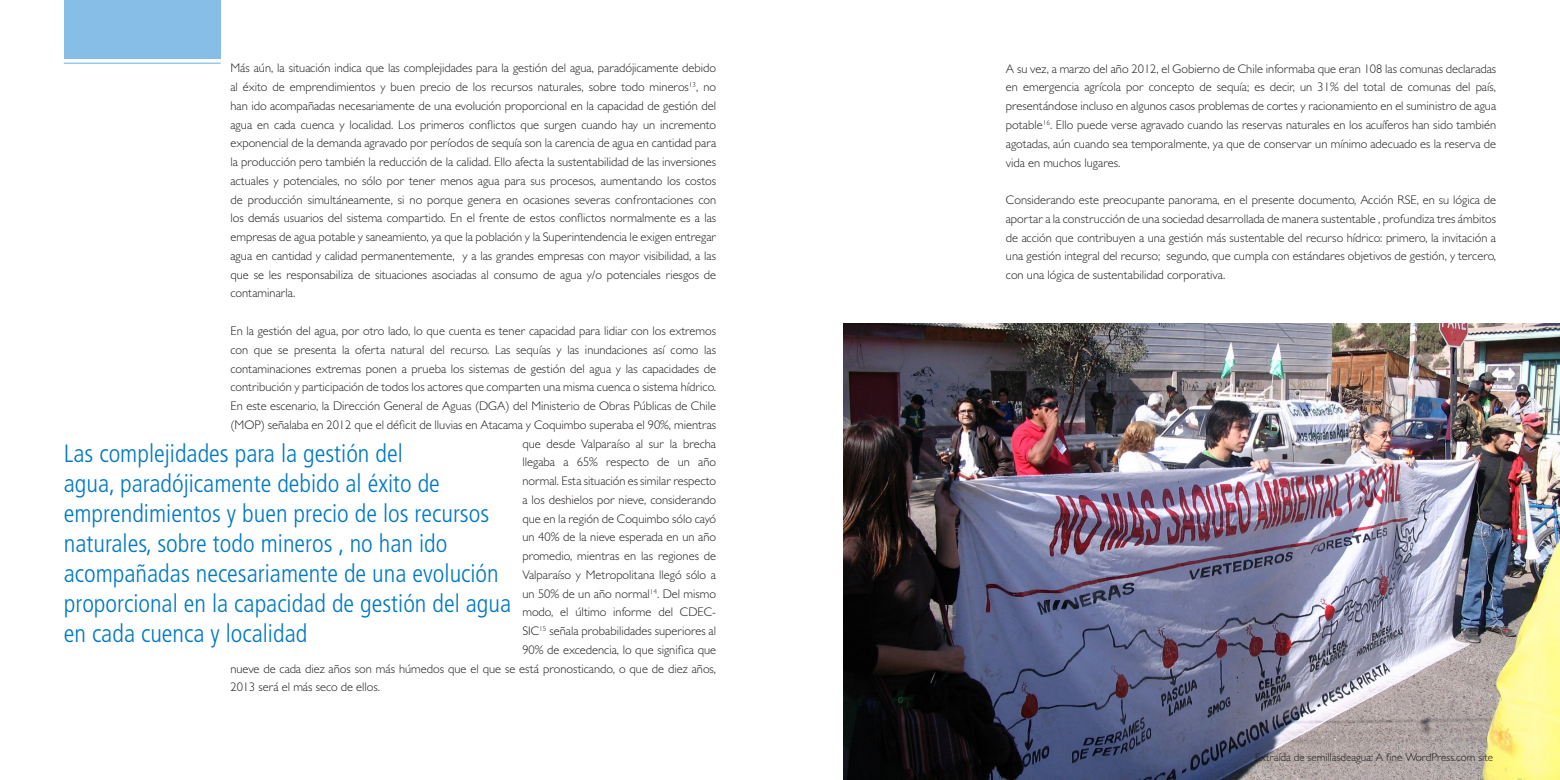
<style>
.page{position:relative;width:1560px;height:780px;background:#fff}
.page>*{position:absolute;margin:0;border:0;box-sizing:border-box;transform-origin:0 0}
.t1{font:300 condensed 25px/30px "Frutiger LT Std";color:#0079c2}
.t2{font:300 12.5px/18.8px "Gill Sans MT Pro";color:#231f20;text-align:justify}
.t3{font:300 11.25px "Gill Sans MT Pro";color:#231f20}
</style>
<div class="page">
<hr style="left:64px;top:63px;width:157px;height:1px;background:#86bee7">
<div style="left:64px;top:0;width:157px;height:58px;background:#86bee7"></div>
<img style="left:843px;top:323px;width:716px;height:457px">
<p class="t2" style="left:230px;top:59px;width:487px">Más aún, la situación indica que las complejidades para la gestión del agua, paradójicamente debido al éxito de emprendimientos y buen precio de los recursos naturales, sobre todo mineros<sup>13</sup>, no han ido acompañadas necesariamente de una evolución proporcional en la capacidad de gestión del agua en cada cuenca y localidad. Los primeros conflictos que surgen cuando hay un incremento exponencial de la demanda agravado por períodos de sequía son la carencia de agua en cantidad para la producción pero también la reducción de la calidad. Ello afecta la sustentabilidad de las inversiones actuales y potenciales, no sólo por tener menos agua para sus procesos, aumentando los costos de producción simultáneamente, si no porque genera en ocasiones severas confrontaciones con los demás usuarios del sistema compartido. En el frente de estos conflictos normalmente es a las empresas de agua potable y saneamiento, ya que la población y la Superintendencia le exigen entregar agua en cantidad y calidad permanentemente, y a las grandes empresas con mayor visibilidad, a las que se les responsabiliza de situaciones asociadas al consumo de agua y/o potenciales riesgos de contaminarla.</p>
<p class="t2" style="left:230px;top:321px;width:487px">En la gestión del agua, por otro lado, lo que cuenta es tener capacidad para lidiar con los extremos</p>
<p class="t2" style="left:230px;top:340px;width:487px">con que se presenta la oferta natural del recurso. Las sequías y las inundaciones así como las</p>
<p class="t2" style="left:230px;top:359px;width:487px">contaminaciones extremas ponen a prueba los sistemas de gestión del agua y las capacidades de</p>
<p class="t2" style="left:230px;top:377px;width:487px">contribución y participación de todos los actores que comparten una misma cuenca o sistema hídrico.</p>
<p class="t2" style="left:230px;top:396px;width:487px">En este escenario, la Dirección General de Aguas (DGA) del Ministerio de Obras Públicas de Chile</p>
<p class="t2" style="left:230px;top:415px;width:487px">(MOP) señalaba en 2012 que el déficit de lluvias en Atacama y Coquimbo superaba el 90%, mientras</p>
<p class="t2" style="left:522px;top:434px;width:195px">que desde Valparaíso al sur la brecha</p>
<p class="t2" style="left:522px;top:452px;width:195px">llegaba a 65% respecto de un año</p>
<p class="t2" style="left:522px;top:471px;width:195px">normal. Esta situación es similar respecto</p>
<p class="t2" style="left:522px;top:490px;width:195px">a los deshielos por nieve, considerando</p>
<p class="t2" style="left:522px;top:509px;width:195px">que en la región de Coquimbo sólo cayó</p>
<p class="t2" style="left:522px;top:527px;width:195px">un 40% de la nieve esperada en un año</p>
<p class="t2" style="left:522px;top:546px;width:195px">promedio, mientras en las regiones de</p>
<p class="t2" style="left:522px;top:565px;width:195px">Valparaíso y Metropolitana llegó sólo a</p>
<p class="t2" style="left:522px;top:584px;width:195px">un 50% de un año normal<sup>14</sup>. Del mismo</p>
<p class="t2" style="left:522px;top:602px;width:195px">modo, el último informe del CDEC-</p>
<p class="t2" style="left:522px;top:621px;width:195px">SIC<sup>15</sup> señala probabilidades superiores al</p>
<p class="t2" style="left:522px;top:640px;width:195px">90% de excedencia, lo que significa que</p>
<p class="t2" style="left:230px;top:659px;width:487px">nueve de cada diez años son más húmedos que el que se está pronosticando, o que de diez años,</p>
<p class="t2" style="left:230px;top:677px;width:151px">2013 será el más seco de ellos.</p>
<p class="t1" style="left:64px;top:438px;width:449px">Las complejidades para la gestión del<br>agua, paradójicamente debido al éxito de emprendimientos y buen precio de los recursos naturales, sobre todo mineros , no han ido acompañadas necesariamente de una evolución proporcional en la capacidad de gestión del agua en cada cuenca y localidad</p>
<p class="t2" style="left:1005px;top:59px;width:492px">A su vez, a marzo del año 2012, el Gobierno de Chile informaba que eran 108 las comunas declaradas en emergencia agrícola por concepto de sequía; es decir, un 31% del total de comunas del país, presentándose incluso en algunos casos problemas de cortes y racionamiento en el suministro de agua potable<sup>16</sup>. Ello puede verse agravado cuando las reservas naturales en los acuíferos han sido también agotadas, aún cuando sea temporalmente, ya que de conservar un mínimo adecuado es la reserva de vida en muchos lugares.</p>
<p class="t2" style="left:1005px;top:190px;width:492px">Considerando este preocupante panorama, en el presente documento, Acción RSE, en su lógica de aportar a la construcción de una sociedad desarrollada de manera sustentable , profundiza tres ámbitos de acción que contribuyen a una gestión más sustentable del recurso hídrico: primero, la invitación a una gestión integral del recurso; segundo, que cumpla con estándares objetivos de gestión, y tercero, con una lógica de sustentabilidad corporativa.</p>
<p class="t3" style="left:1254px;top:750px;width:239px">Extraída de semillasdeagua: A fine WordPress.com site</p>
</div>
